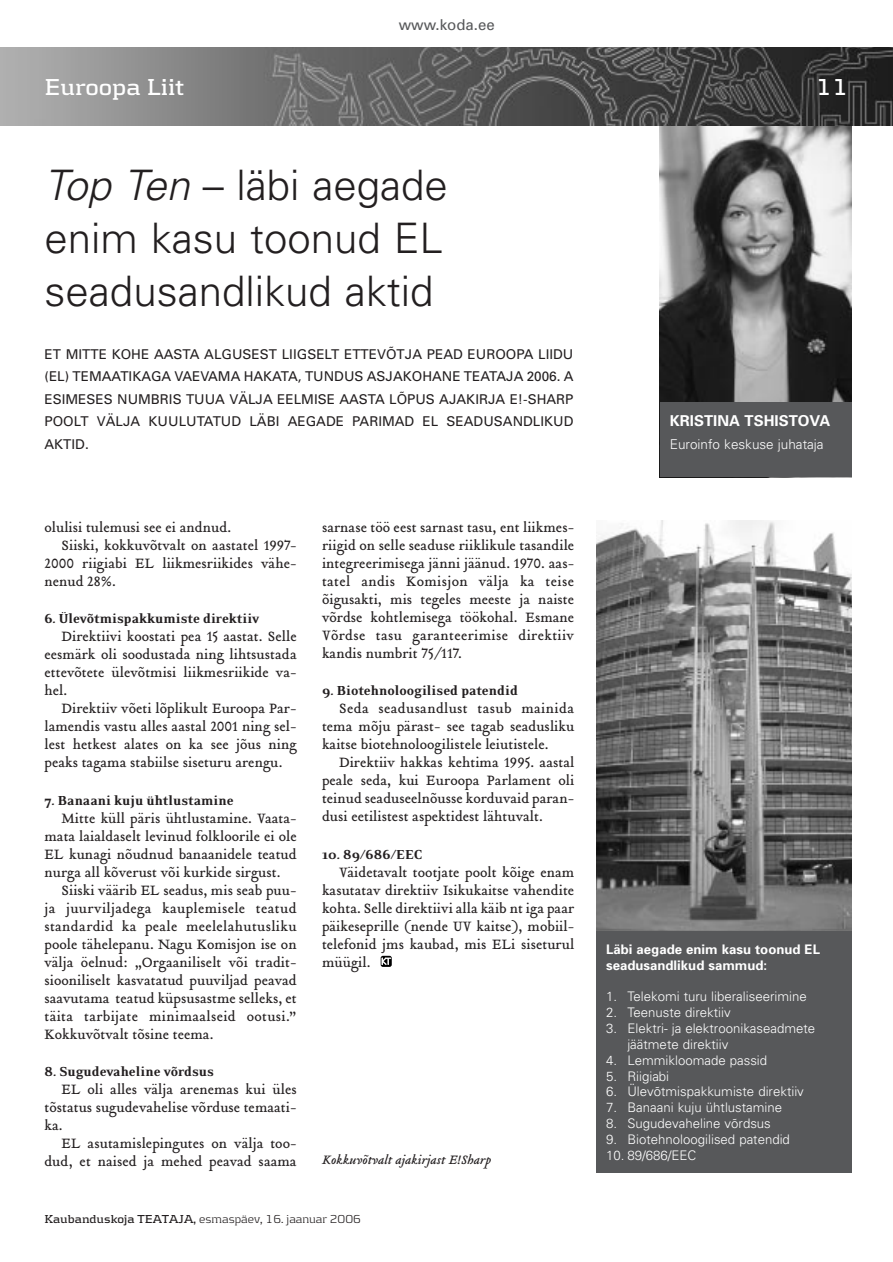
<style>
.page{position:relative;width:893px;height:1262px;background:#fff}
.page>*{position:absolute;margin:0;border:0;box-sizing:border-box;transform-origin:0 0}
.t1{font:300 42px/52.5px "Univers";color:#231f20}
.t2{font:700 24px "Kontrapunkt";color:#fff}
.t3{font:15px/18px "Tribute Roman";color:#231f20;text-align:justify}
.t4{font:900 15px "Eidetic Neo";color:#231f20}
.t5{font:700 15px "Univers";color:#fff}
.t6{font:15px "Univers";color:#57585a}
.t7{font:13.5px/22.5px "Univers";color:#231f20;text-align:justify}
.t8{font:italic 13.5px "Tribute";color:#231f20}
.t9{font:300 13.5px "Univers";color:#fff}
.t10{font:300 13.2px/15.9px "Univers";color:#fff}
.t11{font:700 13.2px/15.9px "Univers";color:#fff}
.t12{font:300 12px "Kontrapunkt";color:#231f20}
.s1{font-style:italic}
.s2{font-weight:700}
</style>
<div class="page">
<img style="left:659px;top:126px;width:192px;height:276px">
<div style="left:659px;top:402px;width:192px;height:75px;background:#57585a"></div>
<img style="left:0;top:47px;width:892px;height:79px">
<div style="left:380px;top:955px;width:12px;height:12px;background:#000;border-radius:2px"></div>
<svg style="left:381px;top:957px;width:10px;height:8px"></svg>
<img style="left:596px;top:520px;width:255px;height:411px">
<div style="left:596px;top:931px;width:255px;height:241px;background:#57585a"></div>
<p class="t6" style="left:399px;top:19px;width:97px">www.koda.ee</p>
<h2 class="t2" style="left:44px;top:79px;width:142px">Euroopa Liit</h2>
<h2 class="t2" style="left:815px;top:79px;width:34px">11</h2>
<h1 class="t1" style="left:45px;top:163px;width:405px"><span class="s1">Top Ten</span> – läbi aegade enim kasu toonud EL seadusandlikud aktid</h1>
<p class="t7" style="left:45px;top:344px;width:530px">ET MITTE KOHE AASTA ALGUSEST LIIGSELT ETTEVÕTJA PEAD EUROOPA LIIDU (EL) TEMAATIKAGA VAEVAMA HAKATA, TUNDUS ASJAKOHANE TEATAJA 2006. A ESIMESES NUMBRIS TUUA VÄLJA EELMISE AASTA LÕPUS AJAKIRJA E!-SHARP POOLT VÄLJA KUULUTATUD LÄBI AEGADE PARIMAD EL SEADUSANDLIKUD AKTID.</p>
<p class="t3" style="left:44px;top:520px;width:188px">olulisi tulemusi see ei andnud.</p>
<p class="t3" style="left:61px;top:538px;width:237px">Siiski, kokkuvõtvalt on aastatel 1997-</p>
<p class="t3" style="left:44px;top:556px;width:254px">2000 riigiabi EL liikmesriikides vähe-</p>
<p class="t3" style="left:44px;top:574px;width:73px">nenud 28%.</p>
<p class="t4" style="left:44px;top:613px;width:216px">6. Ülevõtmispakkumiste direktiiv</p>
<p class="t3" style="left:44px;top:629px;width:254px;text-indent:17px">Direktiivi koostati pea 15 aastat. Selle eesmärk oli soodustada ning lihtsustada ettevõtete ülevõtmisi liikmesriikide va&shy;hel.</p>
<p class="t3" style="left:44px;top:701px;width:254px;text-indent:17px">Direktiiv võeti lõplikult Euroopa Par&shy;lamendis vastu alles aastal 2001 ning sel&shy;lest hetkest alates on ka see jõus ning peaks tagama stabiilse siseturu arengu.</p>
<p class="t4" style="left:44px;top:795px;width:191px">7. Banaani kuju ühtlustamine</p>
<p class="t3" style="left:44px;top:811px;width:254px;text-indent:17px">Mitte küll päris ühtlustamine. Vaata&shy;mata laialdaselt levinud folkloorile ei ole EL kunagi nõudnud banaanidele teatud nurga all kõverust või kurkide sirgust.</p>
<p class="t3" style="left:44px;top:883px;width:254px;text-indent:17px">Siiski väärib EL seadus, mis seab puu&shy;ja juurviljadega kauplemisele teatud standardid ka peale meelelahutusliku poole tähelepanu. Nagu Komisjon ise on välja öelnud: „Orgaaniliselt või tradit&shy;siooniliselt kasvatatud puuviljad peavad saavutama teatud küpsusastme selleks, et täita tarbijate minimaalseid ootusi.” Kokkuvõtvalt tõsine teema.</p>
<p class="t4" style="left:44px;top:1066px;width:171px">8. Sugudevaheline võrdsus</p>
<p class="t3" style="left:44px;top:1082px;width:254px;text-indent:17px">EL oli alles välja arenemas kui üles tõstatus sugudevahelise võrduse temaati&shy;ka.</p>
<p class="t3" style="left:44px;top:1136px;width:254px;text-align:right">EL asutamislepingutes on välja too&shy;dud, et naised ja mehed peavad saama</p>
<p class="t3" style="left:322px;top:520px;width:254px">sarnase töö eest sarnast tasu, ent liikmes&shy;riigid on selle seaduse riiklikule tasandile integreerimisega jänni jäänud. 1970. aas&shy;tatel andis Komisjon välja ka teise õigusakti, mis tegeles meeste ja naiste võrdse kohtlemisega töökohal. Esmane Võrdse tasu garanteerimise direktiiv kandis numbrit 75/117.</p>
<p class="t4" style="left:322px;top:685px;width:197px">9. Biotehnoloogilised patendid</p>
<p class="t3" style="left:322px;top:701px;width:254px;text-indent:17px">Seda seadusandlust tasub mainida tema mõju pärast- see tagab seadusliku kaitse biotehnoloogilistele leiutistele.</p>
<p class="t3" style="left:322px;top:755px;width:254px;text-indent:17px">Direktiiv hakkas kehtima 1995. aastal peale seda, kui Euroopa Parlament oli teinud seaduseelnõusse korduvaid paran&shy;dusi eetilistest aspektidest lähtuvalt.</p>
<p class="t4" style="left:322px;top:849px;width:102px">10. 89/686/EEC</p>
<p class="t3" style="left:322px;top:865px;width:254px;text-indent:17px">Väidetavalt tootjate poolt kõige enam kasutatav direktiiv Isikukaitse vahendite kohta. Selle direktiivi alla käib nt iga paar päikeseprille (nende UV kaitse), mobiil&shy;telefonid jms kaubad, mis ELi siseturul müügil.</p>
<p class="t8" style="left:322px;top:1154px;width:171px">Kokkuvõtvalt ajakirjast E!Sharp</p>
<p class="t12" style="left:44px;top:1215px;width:318px"><span class="s2">Kaubanduskoja TEATAJA,</span> esmaspäev, 16. jaanuar 2006</p>
<p class="t5" style="left:669px;top:415px;width:162px">KRISTINA TSHISTOVA</p>
<p class="t9" style="left:669px;top:439px;width:155px">Euroinfo keskuse juhataja</p>
<p class="t11" style="left:606px;top:942px;width:215px">Läbi aegade enim kasu toonud EL seadusandlikud sammud:</p>
<p class="t10" style="left:606px;top:989px;width:202px">1. Telekomi turu liberaliseerimine</p>
<p class="t10" style="left:606px;top:1005px;width:126px">2. Teenuste direktiiv</p>
<p class="t10" style="left:627px;top:1021px;width:189px;text-indent:-21px">3. Elektri- ja elektroonikaseadmete jäätmete direktiiv</p>
<p class="t10" style="left:606px;top:1053px;width:163px">4. Lemmikloomade passid</p>
<p class="t10" style="left:606px;top:1069px;width:65px">5. Riigiabi</p>
<p class="t10" style="left:606px;top:1085px;width:199px">6. Ülevõtmispakkumiste direktiiv</p>
<p class="t10" style="left:606px;top:1100px;width:178px">7. Banaani kuju ühtlustamine</p>
<p class="t10" style="left:606px;top:1116px;width:166px">8. Sugudevaheline võrdsus</p>
<p class="t10" style="left:606px;top:1132px;width:185px">9. Biotehnoloogilised patendid</p>
<p class="t10" style="left:606px;top:1148px;width:92px">10. 89/686/EEC</p>
</div>
